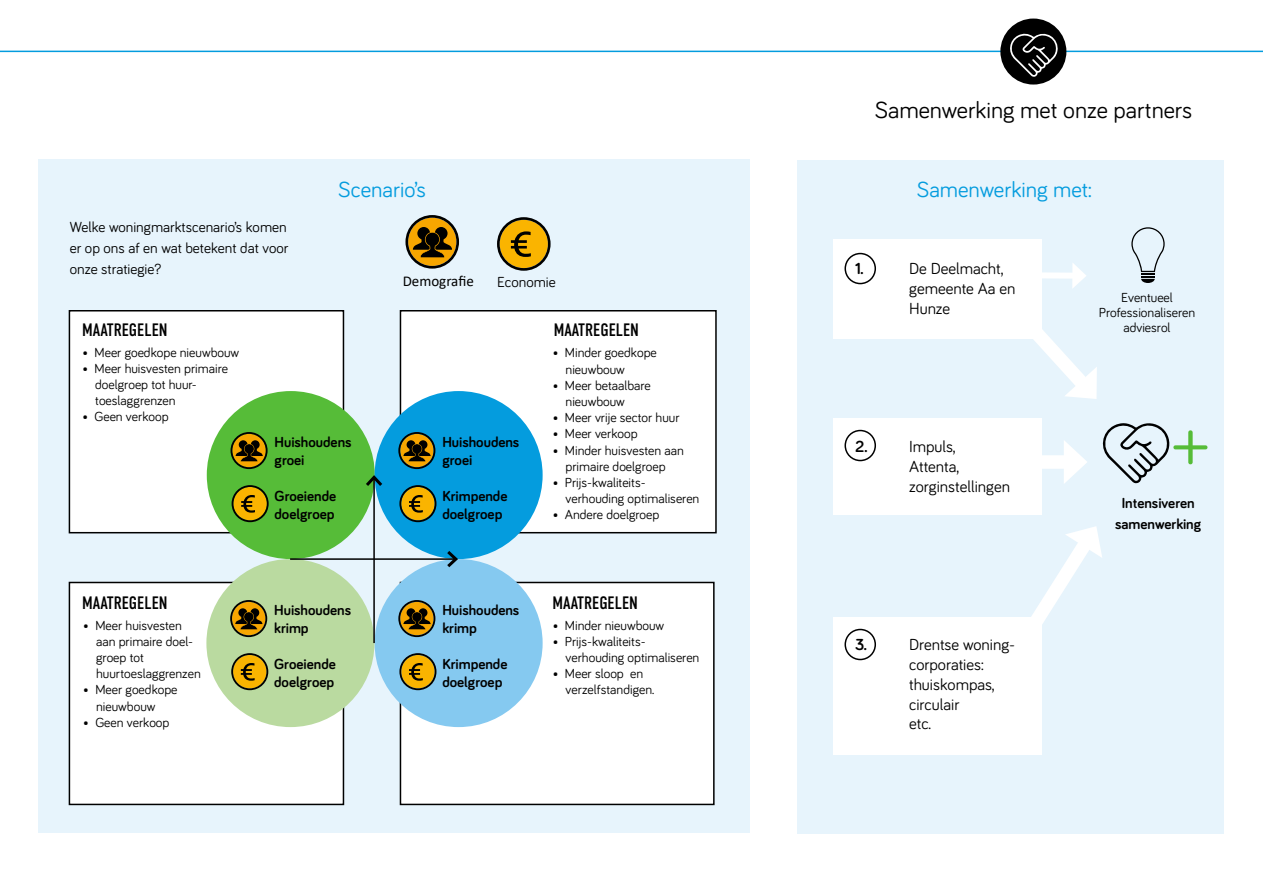
<style>
.page{position:relative;width:1263px;height:893px;background:#fff}
.page>*{position:absolute;margin:0;border:0;box-sizing:border-box;transform-origin:0 0}
.t1{font:75px "Bariol";color:#56bc38}
.t2{font:24px "Bariol";color:#000}
.t3{font:22.5px "Bariol";color:#049cde}
.t4{font:18px "DIN Condensed";color:#000}
.t5{font:16.5px/19.8px "Bariol";color:#000}
.t6{font:700 16.5px "Bariol";color:#000}
.t7{font:700 15px/18px "Bariol";color:#000}
.t8{font:15px "Bariol";color:#000}
.t9{font:15px "Calibri";color:#000}
.t10{font:13.5px/16.2px "Bariol";color:#000}
</style>
<div class="page">
<div style="left:797px;top:160px;width:426px;height:674px;background:#e7f4fc"></div>
<div style="left:38px;top:159px;width:712px;height:674px;background:#e7f4fc"></div>
<div style="left:69px;top:310px;width:275px;height:223px;background:#fff;border:2px solid #000"></div>
<div style="left:400px;top:310px;width:317px;height:223px;background:#fff;border:2px solid #000"></div>
<div style="left:69px;top:582px;width:275px;height:223px;background:#fff;border:2px solid #000"></div>
<div style="left:400px;top:582px;width:315px;height:223px;background:#fff;border:2px solid #000"></div>
<hr style="left:0;top:51px;width:1263px;height:1px;background:#049cde">
<div style="left:1000px;top:19px;width:66px;height:66px;background:#000;border-radius:50%"></div>
<svg style="left:1007px;top:33px;width:51px;height:44px"></svg>
<svg style="left:405px;top:215px;width:54px;height:54px"></svg>
<svg style="left:497px;top:217px;width:54px;height:54px"></svg>
<div style="left:207px;top:391px;width:168px;height:168px;background:#56bc38;border-radius:50%"></div>
<svg style="left:231px;top:432px;width:37px;height:37px"></svg>
<svg style="left:232px;top:485px;width:37px;height:37px"></svg>
<div style="left:375px;top:391px;width:168px;height:168px;background:#049cde;border-radius:50%"></div>
<svg style="left:398px;top:432px;width:37px;height:37px"></svg>
<svg style="left:399px;top:485px;width:37px;height:37px"></svg>
<div style="left:375px;top:559px;width:168px;height:168px;background:#85c9f0;border-radius:50%"></div>
<svg style="left:398px;top:600px;width:37px;height:37px"></svg>
<svg style="left:399px;top:653px;width:37px;height:37px"></svg>
<div style="left:206px;top:559px;width:168px;height:168px;background:#badaa0;border-radius:50%"></div>
<svg style="left:230px;top:600px;width:37px;height:37px"></svg>
<svg style="left:231px;top:653px;width:37px;height:37px"></svg>
<hr style="left:290px;top:558px;width:166px;height:2px;background:#000">
<svg style="left:444px;top:551px;width:14px;height:17px"></svg>
<hr style="left:373px;top:477px;width:2px;height:166px;background:#000">
<svg style="left:366px;top:473px;width:17px;height:16px"></svg>
<div style="left:833px;top:239px;width:209px;height:100px;background:#fff"></div>
<div style="left:833px;top:419px;width:209px;height:96px;background:#fff"></div>
<div style="left:833px;top:617px;width:209px;height:138px;background:#fff"></div>
<svg style="left:1102px;top:423px;width:68px;height:61px"></svg>
<svg style="left:1131px;top:227px;width:34px;height:56px"></svg>
<div style="left:844px;top:253px;width:32px;height:31px;border:2px solid #000;border-radius:50%"></div>
<div style="left:844px;top:430px;width:32px;height:31px;border:2px solid #000;border-radius:50%"></div>
<div style="left:844px;top:629px;width:32px;height:31px;border:2px solid #000;border-radius:50%"></div>
<svg style="left:1033px;top:329px;width:64px;height:70px"></svg>
<div style="left:1035px;top:455px;width:38px;height:14px;background:#fff"></div>
<svg style="left:1064px;top:441px;width:23px;height:42px"></svg>
<svg style="left:1031px;top:526px;width:71px;height:98px"></svg>
<div style="left:1033px;top:272px;width:45px;height:7px;background:#fff"></div>
<svg style="left:1072px;top:263px;width:14px;height:25px"></svg>
<p class="t2" style="left:875px;top:94px;width:319px">Samenwerking met onze partners</p>
<p class="t8" style="left:70px;top:217px;width:218px">Welke woningmarktscenario’s komen</p>
<p class="t8" style="left:70px;top:238px;width:220px">er op ons af en wat betekent dat voor</p>
<p class="t8" style="left:70px;top:259px;width:93px">onze stratiegie?</p>
<p class="t4" style="left:82px;top:320px;width:87px">MAATREGELEN</p>
<p class="t3" style="left:338px;top:175px;width:89px">Scenario’s</p>
<p class="t3" style="left:917px;top:175px;width:176px">Samenwerking met:</p>
<p class="t9" style="left:403px;top:271px;width:73px">Demografie</p>
<p class="t8" style="left:497px;top:272px;width:60px">Economie</p>
<p class="t4" style="left:554px;top:320px;width:87px">MAATREGELEN</p>
<p class="t6" style="left:855px;top:257px;width:10px">1.</p>
<p class="t5" style="left:909px;top:258px;width:96px">De Deelmacht,</p>
<p class="t5" style="left:909px;top:278px;width:108px">gemeente Aa en<br>Hunze</p>
<p class="t10" style="left:82px;top:343px;width:158px">• Meer goedkope nieuwbouw</p>
<p class="t10" style="left:82px;top:359px;width:147px">• Meer huisvesten primaire</p>
<p class="t10" style="left:95px;top:376px;width:103px">doelgroep tot huur-</p>
<p class="t10" style="left:95px;top:392px;width:82px">toeslaggrenzen</p>
<p class="t10" style="left:82px;top:408px;width:88px">• Geen verkoop</p>
<p class="t7" style="left:275px;top:432px;width:78px">Huishoudens</p>
<p class="t7" style="left:275px;top:450px;width:31px">groei</p>
<p class="t7" style="left:275px;top:486px;width:63px">Groeiende doelgroep</p>
<p class="t7" style="left:442px;top:432px;width:78px">Huishoudens</p>
<p class="t7" style="left:442px;top:450px;width:31px">groei</p>
<p class="t7" style="left:442px;top:486px;width:67px">Krimpende doelgroep</p>
<p class="t10" style="left:553px;top:344px;width:106px">• Minder goedkope</p>
<p class="t10" style="left:566px;top:360px;width:61px">nieuwbouw</p>
<p class="t10" style="left:553px;top:377px;width:100px">• Meer betaalbare</p>
<p class="t10" style="left:566px;top:393px;width:61px">nieuwbouw</p>
<p class="t10" style="left:553px;top:409px;width:128px">• Meer vrije sector huur</p>
<p class="t10" style="left:553px;top:425px;width:86px">• Meer verkoop</p>
<p class="t10" style="left:553px;top:441px;width:133px">• Minder huisvesten aan</p>
<p class="t10" style="left:566px;top:458px;width:101px">primaire doelgroep</p>
<p class="t10" style="left:553px;top:474px;width:94px">• Prijs-kwaliteits-</p>
<p class="t10" style="left:566px;top:490px;width:135px">verhouding optimaliseren</p>
<p class="t10" style="left:553px;top:506px;width:108px">• Andere doelgroep</p>
<p class="t6" style="left:855px;top:435px;width:14px">2.</p>
<p class="t5" style="left:909px;top:436px;width:48px">Impuls,</p>
<p class="t5" style="left:909px;top:456px;width:52px">Attenta,</p>
<p class="t5" style="left:909px;top:476px;width:102px">zorginstellingen</p>
<p class="t10" style="left:1121px;top:289px;width:53px">Eventueel</p>
<p class="t10" style="left:1099px;top:304px;width:98px">Professionaliseren</p>
<p class="t10" style="left:1123px;top:319px;width:49px">adviesrol</p>
<p class="t1" style="left:1173px;top:388px;width:36px">+</p>
<p class="t7" style="left:1122px;top:493px;width:74px">Intensiveren</p>
<p class="t7" style="left:1115px;top:514px;width:88px">samenwerking</p>
<p class="t4" style="left:82px;top:593px;width:87px">MAATREGELEN</p>
<p class="t10" style="left:83px;top:616px;width:100px">• Meer huisvesten</p>
<p class="t10" style="left:96px;top:632px;width:98px">aan primaire doel-</p>
<p class="t10" style="left:96px;top:649px;width:49px">groep tot</p>
<p class="t10" style="left:96px;top:665px;width:106px">huurtoeslaggrenzen</p>
<p class="t10" style="left:83px;top:681px;width:96px">• Meer goedkope</p>
<p class="t10" style="left:96px;top:697px;width:61px">nieuwbouw</p>
<p class="t10" style="left:83px;top:713px;width:88px">• Geen verkoop</p>
<p class="t7" style="left:274px;top:600px;width:78px">Huishoudens</p>
<p class="t7" style="left:274px;top:618px;width:36px">krimp</p>
<p class="t7" style="left:274px;top:654px;width:63px">Groeiende doelgroep</p>
<p class="t7" style="left:442px;top:600px;width:78px">Huishoudens</p>
<p class="t7" style="left:442px;top:618px;width:36px">krimp</p>
<p class="t7" style="left:442px;top:654px;width:67px">Krimpende doelgroep</p>
<p class="t4" style="left:553px;top:593px;width:87px">MAATREGELEN</p>
<p class="t10" style="left:553px;top:616px;width:113px">• Minder nieuwbouw</p>
<p class="t10" style="left:553px;top:632px;width:94px">• Prijs-kwaliteits-</p>
<p class="t10" style="left:566px;top:649px;width:135px">verhouding optimaliseren</p>
<p class="t10" style="left:566px;top:665px;width:90px;text-indent:-13px">• Meer sloop en verzelfstandigen.</p>
<p class="t6" style="left:855px;top:633px;width:14px">3.</p>
<p class="t5" style="left:909px;top:634px;width:108px">Drentse woning-</p>
<p class="t5" style="left:909px;top:654px;width:87px">corporaties: thuiskompas,</p>
<p class="t5" style="left:909px;top:693px;width:52px">circulair</p>
<p class="t5" style="left:909px;top:713px;width:23px">etc.</p>
</div>
